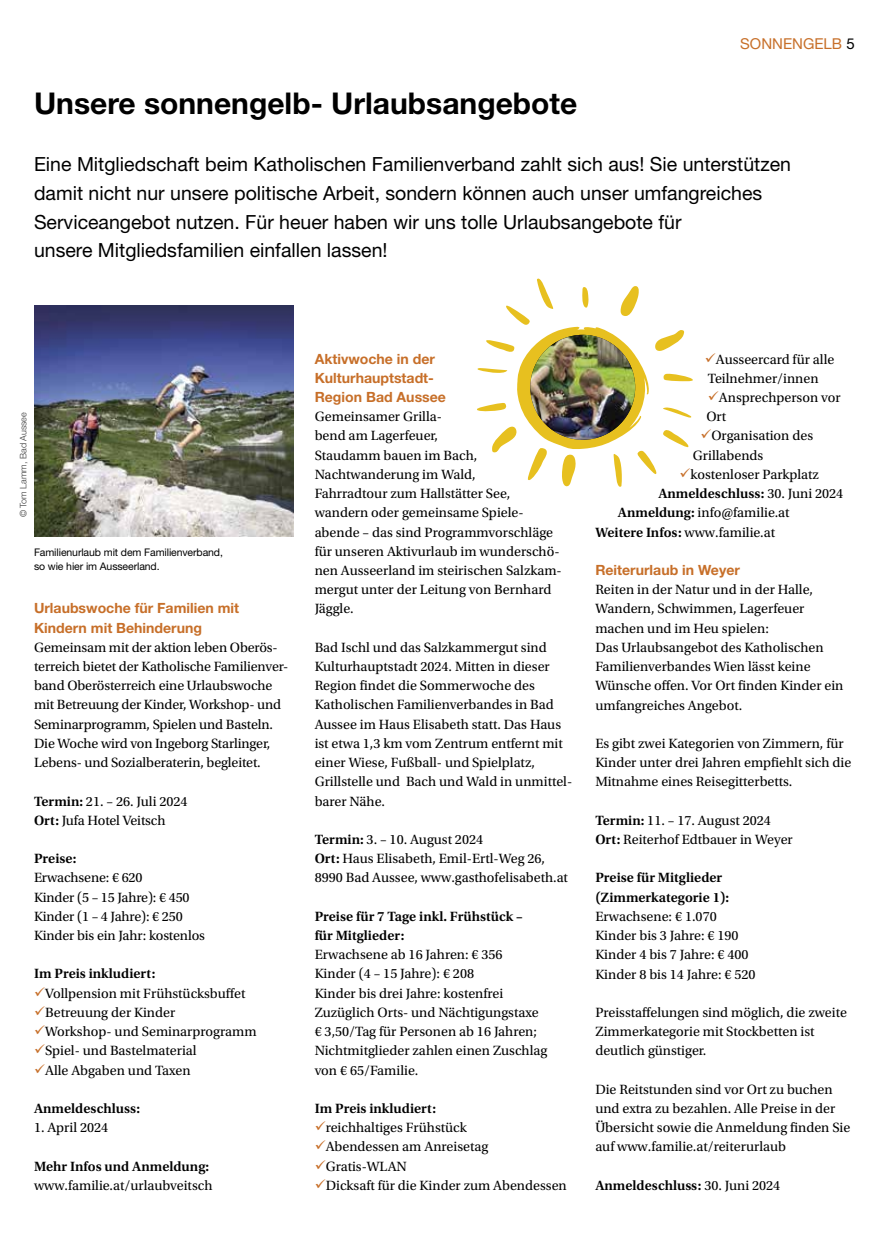
<style>
.page{position:relative;width:893px;height:1234px;background:#fff}
.page>*{position:absolute;margin:0;border:0;box-sizing:border-box;transform-origin:0 0}
.t1{font:700 30px "Helvetica Neue LT Std";color:#000}
.t2{font:19.5px/28.5px "Helvetica Neue LT Std";color:#000}
.t3{font:15px "Helvetica Neue LT Std";color:#c76f29}
.t4{font:14.1px/19.2px "Utopia Std";color:#000}
.t5{font:600 14.1px/19.2px "Utopia Std";color:#000}
.t6{font:700 14.1px/19.2px "Helvetica Neue LT Std";color:#c76f29}
.t7{font:10.5px/14.2px "Helvetica Neue LT Std";letter-spacing:-.01em;color:#000}
.t8{font:300 9px "Helvetica Neue LT Std";color:#393939}
.s1{color:#000}
.s2{font-weight:600}
.s3{color:#c76f29}
.s4{font-weight:400}
</style>
<div class="page">
<svg style="left:477px;top:278px;width:216px;height:209px"></svg>
<img style="left:530px;top:335px;width:105px;height:104px;border-radius:52px">
<img style="left:34px;top:306px;width:259px;height:230px">
<p class="t3" style="left:740px;top:35px;width:116px">SONNENGELB <span class="s1">5</span></p>
<h1 class="t1" style="left:34px;top:84px;width:545px">Unsere sonnengelb- Urlaubsangebote</h1>
<p class="t2" style="left:34px;top:150px;width:759px">Eine Mitgliedschaft beim Katholischen Familienverband zahlt sich aus! Sie unterstützen damit nicht nur unsere politische Arbeit, sondern können auch unser umfangreiches Serviceangebot nutzen. Für heuer haben wir uns tolle Urlaubsangebote für<br>unsere Mitgliedsfamilien einfallen lassen!</p>
<p class="t8" style="left:18px;top:517px;width:107px;rotate:-90deg">© Tom Lamm, Bad Aussee</p>
<p class="t7" style="left:34px;top:544px;width:190px">Familienurlaub mit dem Familienverband, so wie hier im Ausseerland.</p>
<p class="t6" style="left:34px;top:598px;width:207px">Urlaubswoche für Familien mit<br>Kindern mit Behinderung</p>
<p class="t4" style="left:34px;top:637px;width:256px">Gemeinsam mit der aktion leben Oberös&shy;terreich bietet der Katholische Familienver&shy;band Oberösterreich eine Urlaubswoche mit Betreuung der Kinder, Workshop- und Seminarprogramm, Spielen und Basteln.<br>Die Woche wird von Ingeborg Starlinger, Lebens- und Sozialberaterin, begleitet.</p>
<p class="t4" style="left:34px;top:791px;width:155px"><span class="s2">Termin:</span> 21. – 26. Juli 2024<br><span class="s2">Ort:</span> Jufa Hotel Veitsch</p>
<p class="t5" style="left:34px;top:849px;width:44px">Preise:</p>
<p class="t4" style="left:34px;top:868px;width:172px">Erwachsene: € 620<br>Kinder (5 – 15 Jahre): € 450<br>Kinder (1 – 4 Jahre): € 250<br>Kinder bis ein Jahr: kostenlos</p>
<p class="t5" style="left:34px;top:964px;width:123px">Im Preis inkludiert:</p>
<p class="t4" style="left:34px;top:983px;width:213px"><span class="s3">✓</span>Vollpension mit Frühstücksbuffet</p>
<p class="t4" style="left:34px;top:1002px;width:143px"><span class="s3">✓</span>Betreuung der Kinder</p>
<p class="t4" style="left:34px;top:1021px;width:224px"><span class="s3">✓</span>Workshop- und Seminarprogramm</p>
<p class="t4" style="left:34px;top:1041px;width:164px"><span class="s3">✓</span>Spiel- und Bastelmaterial</p>
<p class="t4" style="left:34px;top:1060px;width:158px"><span class="s3">✓</span>Alle Abgaben und Taxen</p>
<p class="t5" style="left:34px;top:1098px;width:108px">Anmeldeschluss:</p>
<p class="t4" style="left:34px;top:1117px;width:76px">1. April 2024</p>
<p class="t5" style="left:34px;top:1156px;width:177px">Mehr Infos und Anmeldung:</p>
<p class="t4" style="left:34px;top:1175px;width:180px">www.familie.at/urlaubveitsch</p>
<p class="t6" style="left:315px;top:348px;width:133px">Aktivwoche in der<br>Kulturhauptstadt-<br>Region Bad Aussee</p>
<p class="t4" style="left:315px;top:407px;width:249px">Gemeinsamer Grilla-<br>bend am Lagerfeuer,<br>Staudamm bauen im Bach,<br>Nachtwanderung im Wald,<br>Fahrradtour zum Hallstätter See, wandern oder gemeinsame Spiele&shy;abende – das sind Programmvorschläge für unseren Aktivurlaub im wunderschö&shy;nen Ausseerland im steirischen Salzkam&shy;mergut unter der Leitung von Bernhard<br>Jäggle.</p>
<p class="t4" style="left:315px;top:637px;width:259px">Bad Ischl und das Salzkammergut sind Kulturhauptstadt 2024. Mitten in dieser Region findet die Sommerwoche des Katholischen Familienverbandes in Bad Aussee im Haus Elisabeth statt. Das Haus ist etwa 1,3 km vom Zentrum entfernt mit einer Wiese, Fußball- und Spielplatz, Grillstelle und Bach und Wald in unmittel&shy;barer Nähe.</p>
<p class="t4" style="left:315px;top:829px;width:255px"><span class="s2">Termin:</span> 3. – 10. August 2024<br><span class="s2">Ort:</span> Haus Elisabeth, Emil-Ertl-Weg 26,<br>8990 Bad Aussee, www.gasthofelisabeth.at</p>
<p class="t5" style="left:315px;top:906px;width:210px">Preise für 7 Tage inkl. Frühstück – für Mitglieder:</p>
<p class="t4" style="left:315px;top:945px;width:234px">Erwachsene ab 16 Jahren: € 356<br>Kinder (4 – 15 Jahre): € 208<br>Kinder bis drei Jahre: kostenfrei<br>Zuzüglich Orts- und Nächtigungstaxe € 3,50/Tag für Personen ab 16 Jahren;<br>Nichtmitglieder zahlen einen Zuschlag von € 65/Familie.</p>
<p class="t5" style="left:315px;top:1098px;width:123px">Im Preis inkludiert:</p>
<p class="t4" style="left:315px;top:1117px;width:154px"><span class="s3">✓</span>reichhaltiges Frühstück</p>
<p class="t4" style="left:315px;top:1137px;width:175px"><span class="s3">✓</span>Abendessen am Anreisetag</p>
<p class="t4" style="left:315px;top:1156px;width:94px"><span class="s3">✓</span>Gratis-WLAN</p>
<p class="t4" style="left:315px;top:1175px;width:254px"><span class="s3">✓</span>Dicksaft für die Kinder zum Abendessen</p>
<p class="t4" style="left:705px;top:349px;width:131px"><span class="s3">✓</span>Ausseercard für alle<br>Teilnehmer/innen</p>
<p class="t4" style="left:706px;top:388px;width:136px"><span class="s3">✓</span>Ansprechperson vor<br>Ort</p>
<p class="t4" style="left:693px;top:426px;width:122px;text-indent:8px"><span class="s3">✓</span>Organisation des<br>Grillabends</p>
<p class="t4" style="left:679px;top:465px;width:141px"><span class="s3">✓</span>kostenloser Parkplatz</p>
<p class="t5" style="left:658px;top:484px;width:187px">Anmeldeschluss: <span class="s4">30. Juni 2024</span></p>
<p class="t4" style="left:618px;top:503px;width:173px"><span class="s2">Anmeldung:</span> info@familie.at</p>
<p class="t4" style="left:595px;top:522px;width:181px"><span class="s2">Weitere Infos:</span> www.familie.at</p>
<p class="t6" style="left:595px;top:560px;width:146px">Reiterurlaub in Weyer</p>
<p class="t4" style="left:595px;top:580px;width:250px">Reiten in der Natur und in der Halle, Wandern, Schwimmen, Lagerfeuer machen und im Heu spielen:<br>Das Urlaubsangebot des Katholischen Familienverbandes Wien lässt keine Wünsche offen. Vor Ort finden Kinder ein umfangreiches Angebot.</p>
<p class="t4" style="left:595px;top:733px;width:258px">Es gibt zwei Kategorien von Zimmern, für<br>Kinder unter drei Jahren empfiehlt sich die<br>Mitnahme eines Reisegitterbetts.</p>
<p class="t4" style="left:595px;top:810px;width:199px"><span class="s2">Termin:</span> 11. – 17. August 2024<br><span class="s2">Ort:</span> Reiterhof Edtbauer in Weyer</p>
<p class="t5" style="left:595px;top:868px;width:135px">Preise für Mitglieder (Zimmerkategorie 1):</p>
<p class="t4" style="left:595px;top:906px;width:162px">Erwachsene: € 1.070<br>Kinder bis 3 Jahre: € 190<br>Kinder 4 bis 7 Jahre: € 400<br>Kinder 8 bis 14 Jahre: € 520</p>
<p class="t4" style="left:595px;top:1002px;width:253px">Preisstaffelungen sind möglich, die zweite<br>Zimmerkategorie mit Stockbetten ist deutlich günstiger.</p>
<p class="t4" style="left:595px;top:1079px;width:256px">Die Reitstunden sind vor Ort zu buchen und extra zu bezahlen. Alle Preise in der Übersicht sowie die Anmeldung finden Sie auf www.familie.at/reiterurlaub</p>
<p class="t5" style="left:595px;top:1175px;width:187px">Anmeldeschluss: <span class="s4">30. Juni 2024</span></p>
</div>
